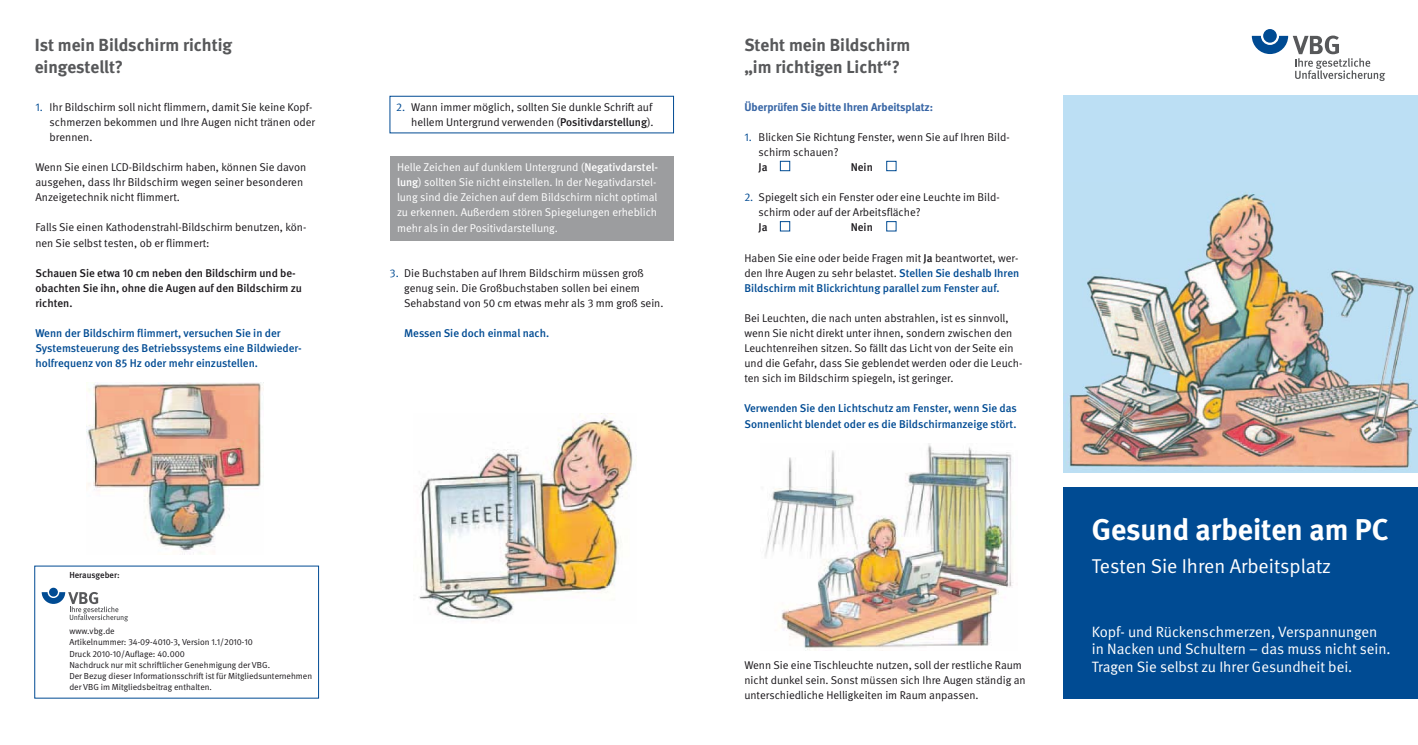
<style>
.page{position:relative;width:1418px;height:745px;background:#fff}
.page>*{position:absolute;margin:0;border:0;box-sizing:border-box;transform-origin:0 0}
.t1{font:700 30px "DGUV Meta";color:#fff}
.t2{font:20px "DGUV Meta";color:#fff}
.t3{font:700 17.5px/22.5px "DGUV Meta";color:#57585a}
.t4{font:15px/17.5px "DGUV Meta";color:#fff}
.t5{font:11.25px/15.1px "DGUV Meta";color:#1a171b}
.t6{font:500 11.25px/15.1px "DGUV Meta";color:#004b93}
.t7{font:11.25px/15.1px "DGUV Meta";color:#fff}
.t8{font:500 11.25px/15.1px "DGUV Meta";color:#1a171b}
.t9{font:700 11.25px "DGUV Meta";color:#3765a5}
.t10{font:8.75px/11.2px "DGUV Meta";color:#1a171b}
.t11{font:500 8.75px "DGUV Meta";color:#1a171b}
.s1{color:#004b93}
.s2{font-weight:500}
.s3{font-weight:500;color:#004b93}
</style>
<div class="page">
<div style="left:1263px;top:29px;width:13px;height:14px;background:#004b93;border-radius:50%"></div>
<svg style="left:1251px;top:36px;width:134px;height:45px"></svg>
<div style="left:1063px;top:487px;width:354px;height:211px;background:#004b93"></div>
<div style="left:1063px;top:95px;width:354px;height:377px;background:#bcdff4"></div>
<svg style="left:34px;top:95px;width:640px;height:603px"></svg>
<div style="left:390px;top:156px;width:283px;height:84px;background:#9c9d9f"></div>
<img style="left:1063px;top:193px;width:354px;height:275px">
<div style="left:780px;top:161px;width:10px;height:10px;border:1px solid #004b93"></div>
<div style="left:886px;top:161px;width:10px;height:10px;border:1px solid #004b93"></div>
<div style="left:780px;top:221px;width:10px;height:10px;border:1px solid #004b93"></div>
<div style="left:886px;top:221px;width:10px;height:10px;border:1px solid #004b93"></div>
<div style="left:80px;top:382px;width:219px;height:174px;background:#fff"></div>
<img style="left:86px;top:382px;width:178px;height:170px">
<div style="left:413px;top:404px;width:244px;height:219px;background:#fff"></div>
<img style="left:419px;top:413px;width:214px;height:208px">
<img style="left:765px;top:443px;width:248px;height:207px">
<h3 class="t3" style="left:35px;top:35px;width:199px">Ist mein Bildschirm richtig eingestellt?</h3>
<p class="t5" style="left:50px;top:101px;width:267px;text-indent:-14px"><span class="s1">1.</span> Ihr Bildschirm soll nicht flimmern, damit Sie keine Kopf&shy;schmer zen bekommen und Ihre Augen nicht tränen oder brennen.</p>
<p class="t5" style="left:35px;top:161px;width:272px">Wenn Sie einen LCD-Bildschirm haben, können Sie davon ausgehen, dass Ihr Bildschirm wegen seiner besonderen<br>Anzeigetechnik nicht flimmert.</p>
<p class="t5" style="left:35px;top:221px;width:272px">Falls Sie einen Kathodenstrahl-Bildschirm benutzen, kön&shy;nen Sie selbst testen, ob er flimmert:</p>
<p class="t8" style="left:35px;top:266px;width:268px">Schauen Sie etwa 10 cm neben den Bildschirm und be&shy;obachten Sie ihn, ohne die Augen auf den Bildschirm zu richten.</p>
<p class="t6" style="left:35px;top:326px;width:268px">Wenn der Bildschirm flimmert, versuchen Sie in der<br>System steuerung des Betriebssystems eine Bild wie der - holfrequenz von 85 Hz oder mehr einzustellen.</p>
<p class="t5" style="left:396px;top:101px;width:259px;text-align:right"><span class="s1">2.</span> Wann immer möglich, sollten Sie dunkle Schrift auf hellem Unter grund verwenden (<span class="s2">Positivdarstellung</span>).</p>
<p class="t7" style="left:397px;top:161px;width:262px">Helle Zeichen auf dunklem Untergrund (<span class="s2">Negativdarstel&shy;lung</span>) sollten Sie nicht einstellen. In der Negativdarstel&shy;lung sind die Zeichen auf dem Bildschirm nicht optimal zu erkennen. Außerdem stören Spiege lun gen erheblich mehr als in der Positiv dar stellung.</p>
<p class="t5" style="left:404px;top:266px;width:261px;text-indent:-14px"><span class="s1">3.</span> Die Buchstaben auf Ihrem Bildschirm müssen groß genug sein. Die Großbuchstaben sollen bei einem<br>Sehabstand von 50 cm etwas mehr als 3 mm groß sein.</p>
<p class="t6" style="left:404px;top:326px;width:146px">Messen Sie doch einmal nach.</p>
<p class="t11" style="left:69px;top:571px;width:52px">Herausgeber:</p>
<p class="t10" style="left:69px;top:626px;width:244px">www.vbg.de<br>Artikelnummer: 34-09-4010-3, Version 1.1/2010-10<br>Druck 2010-10/Auflage: 40.000<br>Nachdruck nur mit schriftlicher Genehmigung der VBG.<br>Der Bezug dieser Informationsschrift ist für Mitglieds unternehmen der VBG im Mitgliedsbeitrag enthalten.</p>
<h3 class="t3" style="left:744px;top:35px;width:168px">Steht mein Bildschirm „im richtigen Licht“?</h3>
<p class="t9" style="left:744px;top:103px;width:190px">Überprüfen Sie bitte Ihren Arbeitsplatz:</p>
<p class="t5" style="left:758px;top:131px;width:252px;text-indent:-14px"><span class="s1">1.</span> Blicken Sie Richtung Fenster, wenn Sie auf Ihren Bild&shy;schirm schauen?</p>
<p class="t8" style="left:758px;top:161px;width:10px">Ja</p>
<p class="t8" style="left:850px;top:161px;width:24px">Nein</p>
<p class="t5" style="left:758px;top:191px;width:242px;text-indent:-14px"><span class="s1">2.</span> Spiegelt sich ein Fenster oder eine Leuchte im Bild&shy;schirm oder auf der Arbeits fläche?</p>
<p class="t8" style="left:758px;top:221px;width:10px">Ja</p>
<p class="t8" style="left:850px;top:221px;width:24px">Nein</p>
<p class="t5" style="left:744px;top:251px;width:276px;text-align:justify">Haben Sie eine oder beide Fragen mit <span class="s2">Ja</span> beantwortet, wer&shy;den Ihre Augen zu sehr belastet. <span class="s3">Stellen Sie deshalb Ihren Bildschirm mit Blick richtung parallel zum Fenster auf.</span></p>
<p class="t5" style="left:744px;top:311px;width:279px">Bei Leuchten, die nach unten abstrahlen, ist es sinnvoll, wenn Sie nicht direkt unter ihnen, sondern zwischen den Leuchtenreihen sitzen. So fällt das Licht von der Seite ein und die Gefahr, dass Sie geblendet werden oder die Leuch&shy;ten sich im Bildschirm spiegeln, ist geringer.</p>
<p class="t6" style="left:744px;top:402px;width:274px">Verwenden Sie den Lichtschutz am Fenster, wenn Sie das<br>Son nen licht blendet oder es die Bildschirmanzeige stört.</p>
<p class="t5" style="left:744px;top:658px;width:283px">Wenn Sie eine Tischleuchte nutzen, soll der restliche Raum nicht dunkel sein. Sonst müssen sich Ihre Augen ständig an unterschiedliche Helligkeiten im Raum anpassen.</p>
<h1 class="t1" style="left:1091px;top:518px;width:298px">Gesund arbeiten am PC</h1>
<h2 class="t2" style="left:1091px;top:558px;width:241px">Testen Sie Ihren Arbeitsplatz</h2>
<h3 class="t4" style="left:1091px;top:624px;width:300px">Kopf- und Rückenschmerzen, Verspannungen in Nacken und Schultern – das muss nicht sein.<br>Tragen Sie selbst zu Ihrer Gesundheit bei.</h3>
</div>
